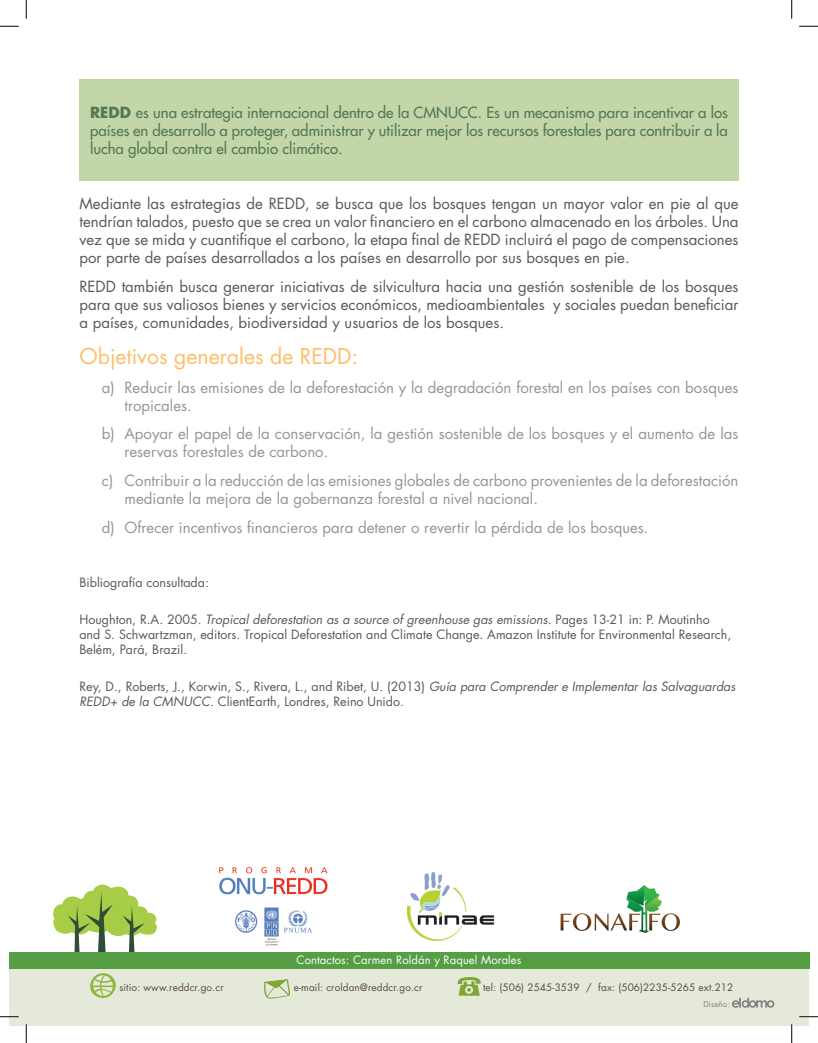
<style>
.page{position:relative;width:818px;height:1043px;background:#fff}
.page>*{position:absolute;margin:0;border:0;box-sizing:border-box;transform-origin:0 0}
.t1{font:21.25px "Futura Std";color:#fdbf66}
.t2{font:15px/18px "Futura Std";color:#57585a;text-align:justify}
.t3{font:15px/18px "Futura Std";color:#939598}
.t4{font:500 15px/18px "Futura Std";color:#557857;text-align:justify}
.t5{font:12.5px/15px "Futura Std";color:#57585a}
.t6{font:11.25px "Futura Std";letter-spacing:.01em;color:#fff}
.t7{font:10px "Futura Std";letter-spacing:.01em;color:#594a41}
.t8{font:8px "Futura Std";letter-spacing:.01em;color:#808285}
.s1{font-weight:700}
.s2{font-style:italic}
</style>
<div class="page">
<div style="left:10px;top:965px;width:799px;height:60px;background:#e4e9d9"></div>
<img style="left:560px;top:885px;width:120px;height:49px">
<img style="left:407px;top:872px;width:87px;height:68px">
<img style="left:219px;top:867px;width:109px;height:78px">
<svg style="left:53px;top:884px;width:104px;height:67px"></svg>
<div style="left:107px;top:919px;width:23px;height:17px;background:#a7cc45;border-radius:50%"></div>
<div style="left:10px;top:951px;width:799px;height:17px;background:#559e44"></div>
<svg style="left:264px;top:979px;width:26px;height:19px"></svg>
<svg style="left:90px;top:973px;width:26px;height:25px"></svg>
<svg style="left:457px;top:977px;width:23px;height:18px"></svg>
<svg style="left:732px;top:997px;width:42px;height:10px"></svg>
<div style="left:79px;top:79px;width:659px;height:101px;background:#c2d6a8"></div>
<svg style="left:0;top:25px;width:19px;height:2px"></svg>
<svg style="left:799px;top:25px;width:19px;height:2px"></svg>
<svg style="left:0;top:1015px;width:19px;height:2px"></svg>
<svg style="left:799px;top:1016px;width:19px;height:1px"></svg>
<svg style="left:25px;top:0;width:2px;height:19px"></svg>
<svg style="left:25px;top:1024px;width:2px;height:18px"></svg>
<svg style="left:791px;top:0;width:1px;height:19px"></svg>
<svg style="left:790px;top:1024px;width:2px;height:18px"></svg>
<p class="t4" style="left:90px;top:104px;width:639px"><span class="s1">REDD</span> es una estrategia internacional dentro de la CMNUCC. Es un mecanismo para incentivar a los países en desarrollo a proteger, administrar y utilizar mejor los recursos forestales para contribuir a la lucha global contra el cambio climático.</p>
<p class="t2" style="left:79px;top:195px;width:660px">Mediante las estrategias de REDD, se busca que los bosques tengan un mayor valor en pie al que tendrían talados, puesto que se crea un valor financiero en el carbono almacenado en los árboles. Una vez que se mida y cuantifique el carbono, la etapa final de REDD incluirá el pago de compensaciones por parte de países desarrollados a los países en desarrollo por sus bosques en pie.</p>
<p class="t2" style="left:79px;top:277px;width:660px">REDD también busca generar iniciativas de silvicultura hacia una gestión sostenible de los bosques para que sus valiosos bienes y servicios económicos, medioambientales y sociales puedan beneficiar a países, comunidades, biodiversidad y usuarios de los bosques.</p>
<h1 class="t1" style="left:79px;top:342px;width:280px">Objetivos generales de REDD:</h1>
<p class="t3" style="left:124px;top:378px;width:615px;text-indent:-22px">a) Reducir las emisiones de la deforestación y la degradación forestal en los países con bosques tropicales.</p>
<p class="t3" style="left:124px;top:425px;width:615px;text-indent:-22px">b) Apoyar el papel de la conservación, la gestión sostenible de los bosques y el aumento de las reservas forestales de carbono.</p>
<p class="t3" style="left:124px;top:471px;width:615px;text-indent:-22px">c) Contribuir a la reducción de las emisiones globales de carbono provenientes de la deforestación mediante la mejora de la gobernanza forestal a nivel nacional.</p>
<p class="t3" style="left:102px;top:518px;width:548px">d) Ofrecer incentivos financieros para detener o revertir la pérdida de los bosques.</p>
<p class="t5" style="left:79px;top:575px;width:131px">Bibliografía consultada:</p>
<p class="t5" style="left:79px;top:612px;width:653px">Houghton, R.A. 2005. <span class="s2">Tropical deforestation as a source of greenhouse gas emissions.</span> Pages 13-21 in: P. Moutinho and S. Schwartzman, editors. Tropical Deforestation and Climate Change. Amazon Institute for Environmental Research,<br>Belém, Pará, Brazil.</p>
<p class="t5" style="left:79px;top:679px;width:657px">Rey, D., Roberts, J., Korwin, S., Rivera, L., and Ribet, U. (2013) <span class="s2">Guía para Comprender e Implementar las Salvaguardas<br>REDD+ de la CMNUCC.</span> ClientEarth, Londres, Reino Unido.</p>
<p class="t6" style="left:296px;top:953px;width:226px">Contactos: Carmen Roldán y Raquel Morales</p>
<p class="t7" style="left:119px;top:981px;width:106px">sitio: www.reddcr.go.cr</p>
<p class="t7" style="left:294px;top:981px;width:130px">e-mail: croldan@reddcr.go.cr</p>
<p class="t7" style="left:483px;top:981px;width:252px">tel: (506) 2545-3539 / fax: (506)2235-5265 ext.212</p>
<p class="t8" style="left:703px;top:998px;width:28px">Diseño:</p>
</div>
